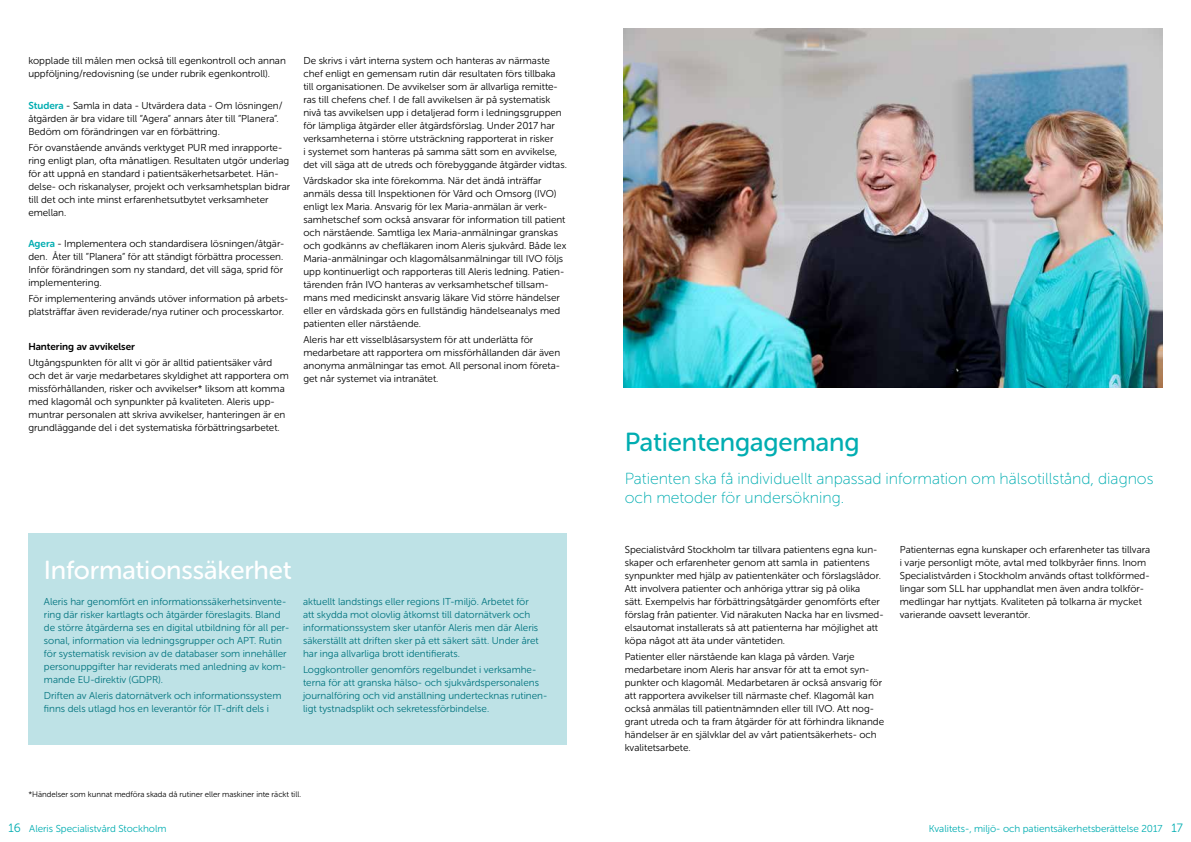
<style>
.page{position:relative;width:1191px;height:842px;background:#fff}
.page>*{position:absolute;margin:0;border:0;box-sizing:border-box;transform-origin:0 0}
.t1{font:26px "Museo Sans Rounded 500";letter-spacing:-.005em;color:#fff}
.t2{font:26px "Museo Sans Rounded 500";letter-spacing:-.005em;color:#00adb1}
.t3{font:16px/19px "Museo Sans Rounded 100";color:#00adb1}
.t4{font:10px/13px "Museo Sans Rounded 300";color:#000}
.t5{font:10px/13px "Museo Sans Rounded 300";color:#00737e}
.t6{font:10px "Museo Sans Rounded 300";color:#00adb1}
.t7{font:10px "Museo Sans Rounded 700";color:#000}
.t8{font:8px "Museo Sans Rounded 300";color:#000}
.s1{font-family:"Museo Sans Rounded 700";color:#00adb1}
.s2{font-size:12px}
</style>
<div class="page">
<img style="left:624px;top:28px;width:538px;height:359px">
<div style="left:28px;top:533px;width:539px;height:212px;background:#bee2e6"></div>
<p class="t4" style="left:28px;top:54px;width:259px">kopplade till målen men också till egenkontroll och annan uppföljning/redovisning (se under rubrik egenkontroll).</p>
<p class="t4" style="left:28px;top:99px;width:256px"><span class="s1">Studera</span> - Samla in data - Utvärdera data - Om lösningen/ åtgärden är bra vidare till ”Agera” annars åter till ”Planera”.<br>Bedöm om förändringen var en förbättring.</p>
<p class="t4" style="left:28px;top:141px;width:263px">För ovanstående används verktyget PUR med inrapporte&shy;ring enligt plan, ofta månatligen. Resultaten utgör underlag för att uppnå en standard i patientsäkerhetsarbetet. Hän&shy;delse- och riskanalyser, projekt och verksamhetsplan bidrar till det och inte minst erfarenhetsutbytet verksamheter emellan.</p>
<p class="t4" style="left:28px;top:238px;width:258px"><span class="s1">Agera</span> - Implementera och standardisera lösningen/åtgär&shy;den. Åter till ”Planera” för att ständigt förbättra processen.<br>Inför förändringen som ny standard, det vill säga, sprid för implementering.</p>
<p class="t4" style="left:28px;top:292px;width:262px">För implementering används utöver information på arbets&shy;platsträffar även reviderade/nya rutiner och processkartor.</p>
<p class="t7" style="left:28px;top:341px;width:108px">Hantering av avvikelser</p>
<p class="t4" style="left:28px;top:356px;width:262px">Utgångspunkten för allt vi gör är alltid patientsäker vård och det är varje medarbetares skyldighet att rapportera om missförhållanden, risker och avvikelser* liksom att komma med klagomål och synpunkter på kvaliteten. Aleris upp&shy;muntrar personalen att skriva avvikelser, hanteringen är en grundläggande del i det systematiska förbättringsarbetet.</p>
<p class="t4" style="left:303px;top:54px;width:265px">De skrivs i vårt interna system och hanteras av närmaste chef enligt en gemensam rutin där resultaten förs tillbaka till organisationen. De avvikelser som är allvarliga remitte&shy;ras till chefens chef. I de fall avvikelsen är på systematisk nivå tas avvikelsen upp i detaljerad form i ledningsgruppen för lämpliga åtgärder eller åtgärdsförslag. Under 2017 har verksamheterna i större utsträckning rapporterat in risker<br>i systemet som hanteras på samma sätt som en avvikelse, det vill säga att de utreds och förebyggande åtgärder vidtas.</p>
<p class="t4" style="left:303px;top:174px;width:264px">Vårdskador ska inte förekomma. När det ändå inträffar anmäls dessa till Inspektionen för Vård och Omsorg (IVO) enligt lex Maria. Ansvarig för lex Maria-anmälan är verk&shy;samhetschef som också ansvarar för information till patient och närstående. Samtliga lex Maria-anmälningar granskas och godkänns av chefläkaren inom Aleris sjukvård. Både lex Maria-anmälningar och klagomålsanmälningar till IVO följs upp kontinuerligt och rapporteras till Aleris ledning. Patien&shy;tärenden från IVO hanteras av verksamhetschef tillsam&shy;mans med medicinskt ansvarig läkare Vid större händelser eller en vårdskada görs en fullständig händelseanalys med patienten eller närstående.</p>
<p class="t4" style="left:303px;top:333px;width:258px">Aleris har ett visselblåsarsystem för att underlätta för medarbetare att rapportera om missförhållanden där även anonyma anmälningar tas emot. All personal inom företa&shy;get når systemet via intranätet.</p>
<h1 class="t1" style="left:44px;top:556px;width:249px">Informationssäkerhet</h1>
<p class="t5" style="left:44px;top:595px;width:247px">Aleris har genomfört en informationssäkerhetsinvente&shy;ring där risker kartlagts och åtgärder föreslagits. Bland de större åtgärderna ses en digital utbildning för all per&shy;sonal, information via ledningsgrupper och APT. Rutin för systematisk revision av de databaser som innehåller personuppgifter har reviderats med anledning av kom&shy;mande EU-direktiv (GDPR).</p>
<p class="t5" style="left:44px;top:689px;width:239px">Driften av Aleris datornätverk och informationssystem finns dels utlagd hos en leverantör för IT-drift dels i</p>
<p class="t5" style="left:303px;top:595px;width:237px">aktuellt landstings eller regions IT-miljö. Arbetet för att skydda mot olovlig åtkomst till datornätverk och informationssystem sker utanför Aleris men där Aleris säkerställt att driften sker på ett säkert sätt. Under året har inga allvarliga brott identifierats.</p>
<p class="t5" style="left:303px;top:663px;width:246px">Loggkontroller genomförs regelbundet i verksamhe&shy;terna för att granska hälso- och sjukvårdspersonalens journalföring och vid anställning undertecknas rutinen&shy;ligt tystnadsplikt och sekretessförbindelse.</p>
<p class="t8" style="left:28px;top:790px;width:274px">*Händelser som kunnat medföra skada då rutiner eller maskiner inte räckt till.</p>
<h1 class="t2" style="left:625px;top:428px;width:236px">Patientengagemang</h1>
<h2 class="t3" style="left:625px;top:469px;width:530px">Patienten ska få individuellt anpassad information om hälsotillstånd, diagnos och metoder för undersökning.</h2>
<p class="t4" style="left:625px;top:543px;width:260px">Specialistvård Stockholm tar tillvara patientens egna kun&shy;skaper och erfarenheter genom att samla in patientens synpunkter med hjälp av patientenkäter och förslagslådor.<br>Att involvera patienter och anhöriga yttrar sig på olika<br>sätt. Exempelvis har förbättringsåtgärder genomförts efter förslag från patienter. Vid närakuten Nacka har en livsmed&shy;elsautomat installerats så att patienterna har möjlighet att köpa något att äta under väntetiden.</p>
<p class="t4" style="left:625px;top:650px;width:261px">Patienter eller närstående kan klaga på vården. Varje medarbetare inom Aleris har ansvar för att ta emot syn&shy;punkter och klagomål. Medarbetaren är också ansvarig för att rapportera avvikelser till närmaste chef. Klagomål kan också anmälas till patientnämnden eller till IVO. Att nog&shy;grant utreda och ta fram åtgärder för att förhindra liknande händelser är en självklar del av vårt patientsäkerhets- och kvalitetsarbete.</p>
<p class="t4" style="left:900px;top:543px;width:252px">Patienternas egna kunskaper och erfarenheter tas tillvara i varje personligt möte, avtal med tolkbyråer finns. Inom Specialistvården i Stockholm används oftast tolkförmed&shy;lingar som SLL har upphandlat men även andra tolkför&shy;medlingar har nyttjats. Kvaliteten på tolkarna är mycket varierande oavsett leverantör.</p>
<p class="t6" style="left:8px;top:823px;width:160px"><span class="s2">16</span> Aleris Specialistvård Stockholm</p>
<p class="t6" style="left:929px;top:823px;width:255px">Kvalitets-, miljö- och patientsäkerhetsberättelse 2017 <span class="s2">17</span></p>
</div>
